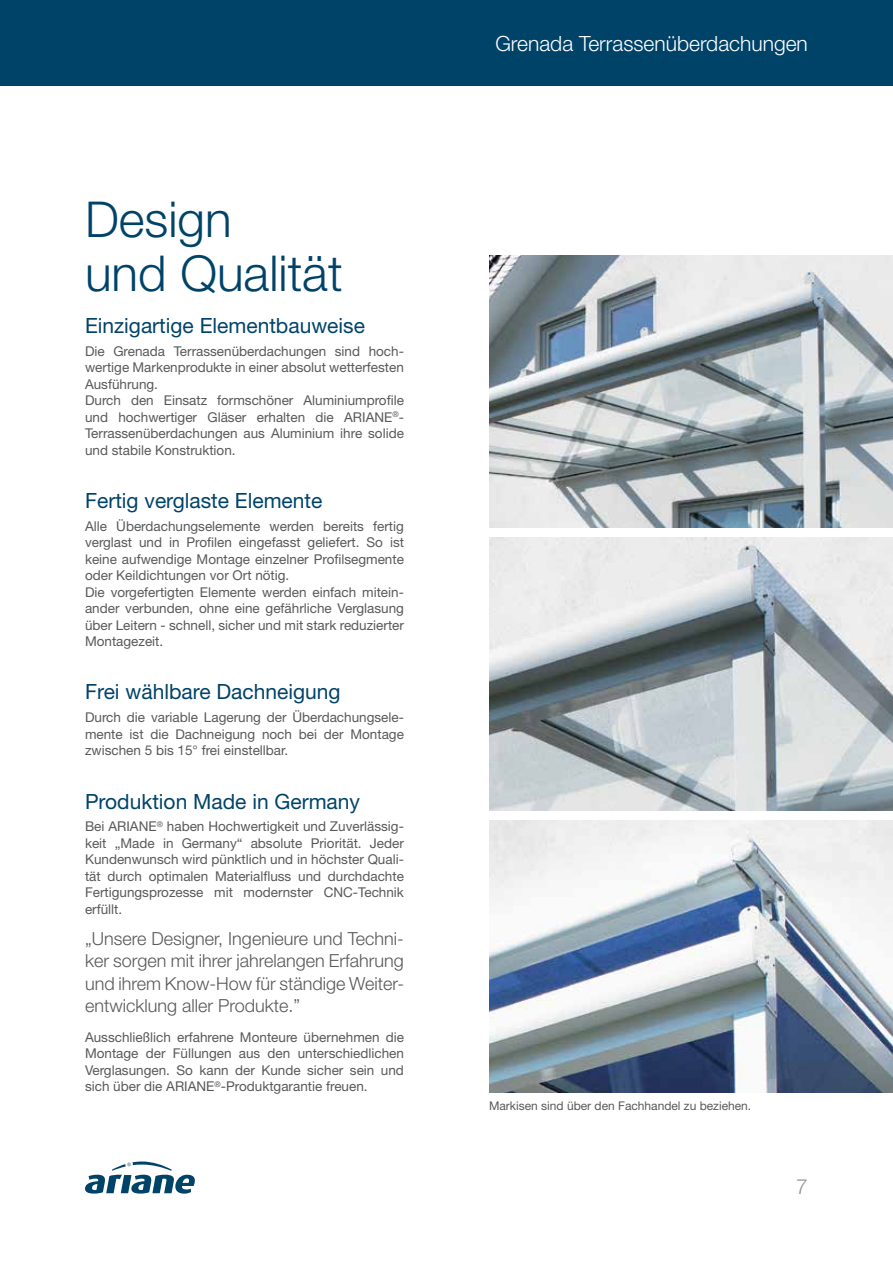
<style>
.page{position:relative;width:893px;height:1263px;background:#fff}
.page>*{position:absolute;margin:0;border:0;box-sizing:border-box;transform-origin:0 0}
.t1{font:300 49.5px/54px "Helvetica Neue LT";color:#004369}
.t2{font:21px "Helvetica Neue LT";color:#004369}
.t3{font:300 21px "Helvetica Neue LT";color:#fff}
.t4{font:300 21px "Helvetica Neue LT";color:#939598}
.t5{font:300 18px/22.5px "Helvetica Neue LT";color:#58595b;text-align:justify}
.t6{font:13.5px/16.5px "Helvetica Neue LT";color:#58595b;text-align:justify}
.t7{font:12px "Helvetica Neue LT";color:#58595b}
</style>
<div class="page">
<svg style="left:0;top:0;width:1px;height:86px"></svg>
<svg style="left:85px;top:1161px;width:110px;height:33px"></svg>
<div style="left:1px;top:0;width:892px;height:86px;background:#004369"></div>
<img style="left:489px;top:255px;width:404px;height:272px">
<img style="left:489px;top:821px;width:404px;height:272px">
<img style="left:489px;top:538px;width:404px;height:272px">
<h1 class="t1" style="left:85px;top:192px;width:259px">Design<br>und Qualität</h1>
<h2 class="t2" style="left:85px;top:313px;width:281px">Einzigartige Elementbauweise</h2>
<p class="t6" style="left:85px;top:342px;width:320px;text-align:left">Die Grenada Terrassenüberdachungen sind hoch&shy;wertige Markenprodukte in einer absolut wetterfesten Ausführung.<br>Durch den Einsatz formschöner Aluminiumprofile und hochwertiger Gläser erhalten die ARIANE<sup>®</sup>- Terrassenüberdachungen aus Aluminium ihre solide und stabile Konstruktion.</p>
<h2 class="t2" style="left:85px;top:488px;width:239px">Fertig verglaste Elemente</h2>
<p class="t6" style="left:85px;top:517px;width:320px;text-align:left">Alle Überdachungselemente werden bereits fertig verglast und in Profi len eingefasst geliefert. So ist keine aufwendige Montage einzelner Profi lsegmente oder Keildichtungen vor Ort nötig.<br>Die vorgefertigten Elemente werden einfach mitein&shy;ander verbunden, ohne eine gefährliche Verglasung über Leitern - schnell, sicher und mit stark reduzierter Montagezeit.</p>
<h2 class="t2" style="left:85px;top:679px;width:257px">Frei wählbare Dachneigung</h2>
<p class="t6" style="left:85px;top:709px;width:320px">Durch die variable Lagerung der Überdachungsele&shy;mente ist die Dachneigung noch bei der Montage zwischen 5 bis 15° frei einstellbar.</p>
<h2 class="t2" style="left:85px;top:788px;width:277px">Produktion Made in Germany</h2>
<p class="t6" style="left:85px;top:818px;width:320px">Bei ARIANE<sup>®</sup> haben Hochwertigkeit und Zuverlässig&shy;keit „Made in Germany“ absolute Priorität. Jeder Kundenwunsch wird pünktlich und in höchster Quali&shy;tät durch optimalen Materialfluss und durchdachte Fertigungsprozesse mit modernster CNC-Technik erfüllt.</p>
<h3 class="t5" style="left:85px;top:927px;width:320px">„Unsere Designer, Ingenieure und Techni&shy;ker sorgen mit ihrer jahrelangen Erfahrung und ihrem Know-How für ständige Weiter&shy;entwicklung aller Produkte.”</h3>
<p class="t6" style="left:85px;top:1028px;width:320px">Ausschließlich erfahrene Monteure übernehmen die Montage der Füllungen aus den unterschiedlichen Verglasungen. So kann der Kunde sicher sein und sich über die ARIANE<sup>®</sup>-Produktgarantie freuen.</p>
<h2 class="t3" style="left:495px;top:31px;width:314px">Grenada Terrassenüberdachungen</h2>
<p class="t7" style="left:489px;top:1098px;width:264px">Markisen sind über den Fachhandel zu beziehen.</p>
<h2 class="t4" style="left:796px;top:1174px;width:13px">7</h2>
</div>
